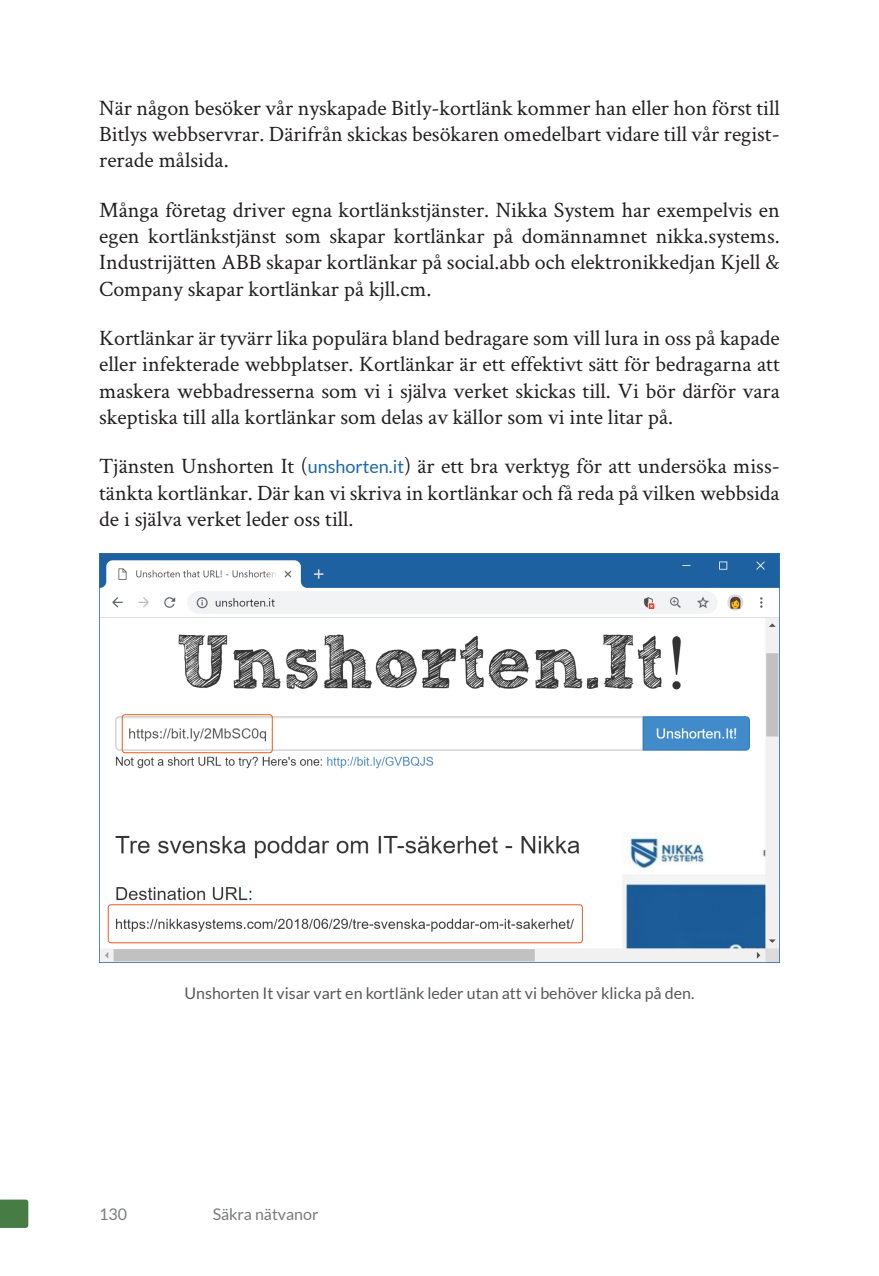
<style>
.page{position:relative;width:879px;height:1276px;background:#fff}
.page>*{position:absolute;margin:0;border:0;box-sizing:border-box;transform-origin:0 0}
.t1{font:22px/26.4px "Crimson Text";color:#231f20;text-align:justify}
.t2{font:16px "Lato";color:#57585a}
.t3{font:16px "Lato";color:#787a7d}
.s1{font-family:"Lato";font-size:18px;color:#1e68a6}
</style>
<div class="page">
<svg style="left:0;top:1199px;width:28px;height:29px"></svg>
<img style="left:99px;top:553px;width:681px;height:409px">
<div style="left:108px;top:904px;width:475px;height:39px;border:1px solid #ea5b1b;border-radius:3px"></div>
<div style="left:122px;top:714px;width:151px;height:39px;border:1px solid #ea5b1b;border-radius:3px"></div>
<p class="t1" style="left:99px;top:96px;width:682px">När någon besöker vår nyskapade Bitly-kortlänk kommer han eller hon först till Bitlys webbservrar. Därifrån skickas besökaren omedelbart vidare till vår regist&shy;rerade målsida.</p>
<p class="t1" style="left:99px;top:198px;width:682px">Många företag driver egna kortlänkstjänster. Nikka System har exempelvis en egen kortlänkstjänst som skapar kortlänkar på domännamnet nikka.systems.<br>Industrijätten ABB skapar kortlänkar på social.abb och elektronikkedjan Kjell &amp; Company skapar kortlänkar på kjll.cm.</p>
<p class="t1" style="left:99px;top:326px;width:682px">Kortlänkar är tyvärr lika populära bland bedragare som vill lura in oss på kapade eller infekterade webbplatser. Kortlänkar är ett effektivt sätt för bedragarna att maskera webbadresserna som vi i själva verket skickas till. Vi bör därför vara skeptiska till alla kortlänkar som delas av källor som vi inte litar på.</p>
<p class="t1" style="left:99px;top:454px;width:682px">Tjänsten Unshorten It (<span class="s1">unshorten.it</span>) är ett bra verktyg för att undersöka miss&shy;tänkta kortlänkar. Där kan vi skriva in kortlänkar och få reda på vilken webbsida de i själva verket leder oss till.</p>
<p class="t2" style="left:184px;top:986px;width:511px">Unshorten It visar vart en kortlänk leder utan att vi behöver klicka på den.</p>
<p class="t3" style="left:99px;top:1207px;width:29px">130</p>
<p class="t3" style="left:213px;top:1207px;width:107px">Säkra nätvanor</p>
</div>
